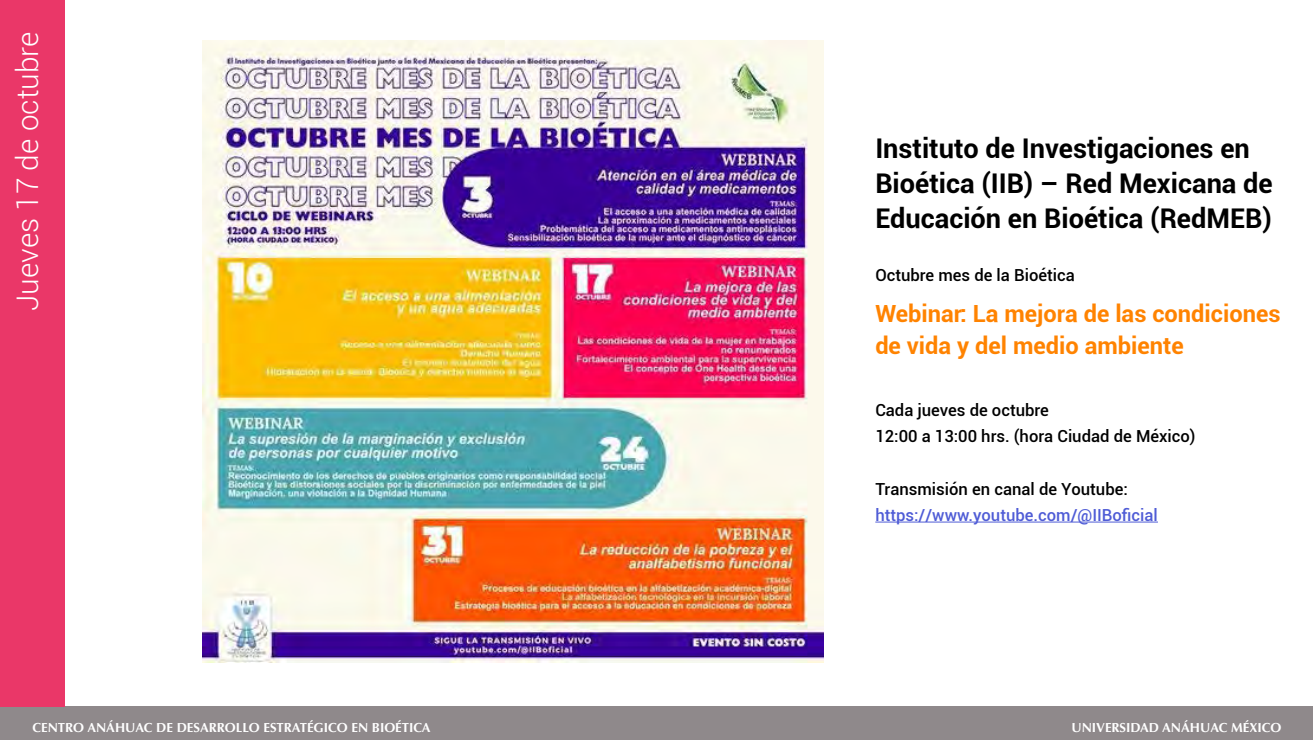
<style>
.page{position:relative;width:1313px;height:740px;background:#fff}
.page>*{position:absolute;margin:0;border:0;box-sizing:border-box;transform-origin:0 0}
.t1{font:300 29.75px "Roboto";color:#fff}
.t2{font:700 27.12px/35px "Roboto";color:#000}
.t3{font:700 23.62px/32.4px "Roboto";color:#ff8300}
.t4{font:500 16.62px/26.2px "Roboto";color:#000}
.t5{font:500 16.62px "Roboto";color:#4f5cd6}
.t6{font:700 13.12px "Optima";color:#fff}
</style>
<div class="page">
<div style="left:0;top:706px;width:1312px;height:33px;background:#8f898b"></div>
<div style="left:0;top:0;width:65px;height:706px;background:#ea3768"></div>
<img style="left:202px;top:41px;width:621px;height:621px">
<hr style="left:875px;top:521px;width:283px;height:1px;background:#4f5cd6">
<h1 class="t1" style="left:7px;top:311px;width:281px;rotate:-90deg">Jueves 17 de octubre</h1>
<h2 class="t2" style="left:875px;top:130px;width:399px">Instituto de Investigaciones en<br>Bioética (IIB) – Red Mexicana de<br>Educación en Bioética (RedMEB)</h2>
<p class="t4" style="left:875px;top:261px;width:201px">Octubre mes de la Bioética</p>
<h3 class="t3" style="left:875px;top:296px;width:407px">Webinar: La mejora de las condiciones de vida y del medio ambiente</h3>
<p class="t4" style="left:875px;top:396px;width:322px">Cada jueves de octubre<br>12:00 a 13:00 hrs. (hora Ciudad de México)</p>
<p class="t4" style="left:875px;top:474px;width:254px">Transmisión en canal de Youtube:</p>
<p class="t5" style="left:875px;top:503px;width:284px">https://www.youtube.com/@IIBoficial</p>
<p class="t6" style="left:32px;top:719px;width:399px">CENTRO ANÁHUAC DE DESARROLLO ESTRATÉGICO EN BIOÉTICA</p>
<p class="t6" style="left:1071px;top:719px;width:211px">UNIVERSIDAD ANÁHUAC MÉXICO</p>
</div>
